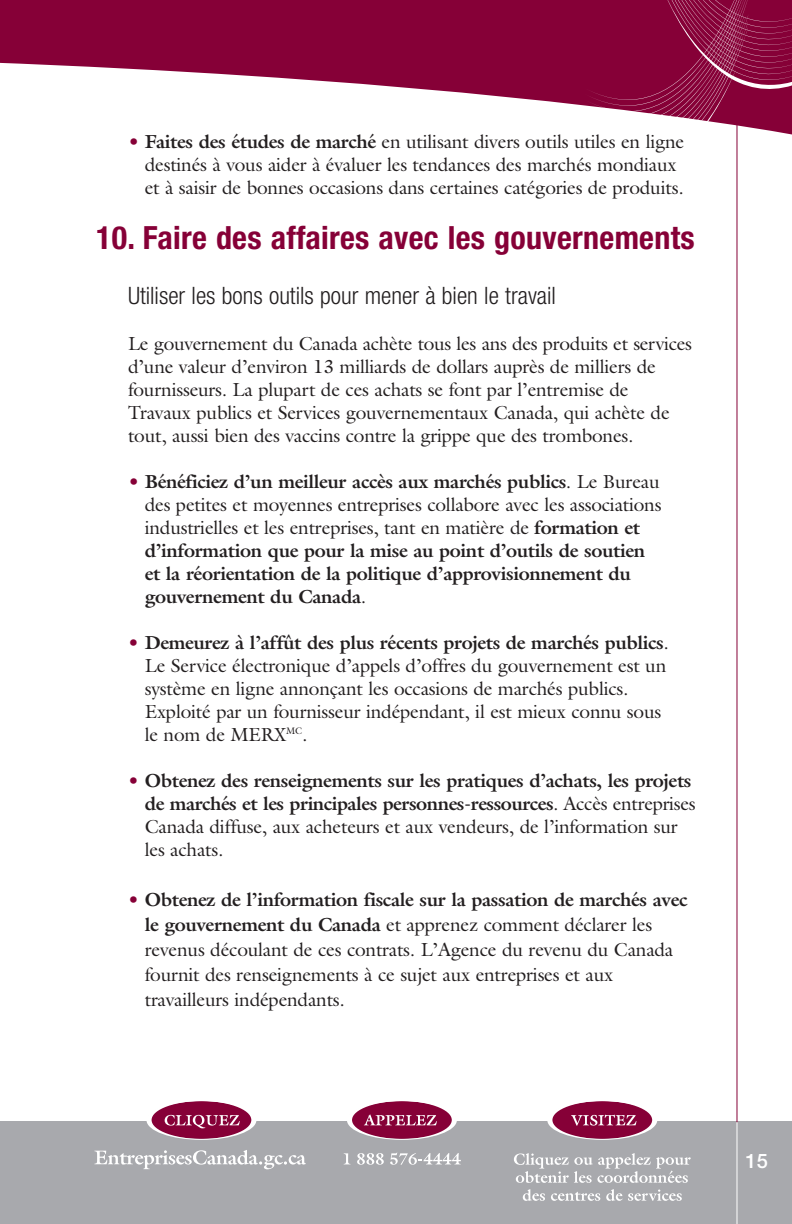
<style>
.page{position:relative;width:792px;height:1224px;background:#fff}
.page>*{position:absolute;margin:0;border:0;box-sizing:border-box;transform-origin:0 0}
.t1{font:700 condensed 32px "Helvetica Neue";letter-spacing:.01em;color:#860037}
.t2{font:300 condensed 24px "Helvetica Neue";color:#231f20}
.t3{font:500 20px "Helvetica Neue";color:#fff}
.t4{font:19px/23px "Galliard";letter-spacing:-.01em;color:#231f20}
.t5{font:700 19px/23px "Galliard";letter-spacing:-.02em;color:#231f20}
.s1{color:#860037}
.s2{font-weight:700}
.s3{font-weight:400;color:#860037}
.s4{font-weight:400}
</style>
<div class="page">
<div style="left:0;top:1122px;width:792px;height:102px;background:#a8a9ad"></div>
<svg style="left:94px;top:1150px;width:212px;height:19px"></svg>
<svg style="left:344px;top:1153px;width:6px;height:11px"></svg>
<svg style="left:357px;top:1153px;width:27px;height:12px"></svg>
<svg style="left:390px;top:1152px;width:71px;height:13px"></svg>
<svg style="left:547px;top:1101px;width:110px;height:39px"></svg>
<svg style="left:347px;top:1101px;width:110px;height:39px"></svg>
<svg style="left:146px;top:1101px;width:110px;height:39px"></svg>
<svg style="left:514px;top:1153px;width:177px;height:30px"></svg>
<svg style="left:523px;top:1189px;width:22px;height:12px"></svg>
<svg style="left:551px;top:1192px;width:49px;height:9px"></svg>
<svg style="left:606px;top:1189px;width:76px;height:12px"></svg>
<hr style="left:736px;top:96px;width:1px;height:1027px;background:#860037">
<hr style="left:736px;top:1122px;width:1px;height:102px;background:#fff">
<svg style="left:0;top:0;width:585px;height:106px;fill:#860037"></svg>
<svg style="left:585px;top:0;width:207px;height:174px"></svg>
<p class="t4" style="left:145px;top:130px;width:541px;text-indent:-17px"><span class="s1">•</span> <span class="s2">Faites des études de marché</span> en utilisant divers outils utiles en ligne destinés à vous aider à évaluer les tendances des marchés mondiaux et à saisir de bonnes occasions dans certaines catégories de produits.</p>
<h1 class="t1" style="left:96px;top:226px;width:600px">10. Faire des affaires avec les gouvernements</h1>
<p class="t2" style="left:128px;top:287px;width:429px">Utiliser les bons outils pour mener à bien le travail</p>
<p class="t4" style="left:128px;top:332px;width:566px">Le gouvernement du Canada achète tous les ans des produits et services d’une valeur d’environ 13 milliards de dollars auprès de milliers de fournisseurs. La plupart de ces achats se font par l’entremise de Travaux publics et Services gouvernementaux Canada, qui achète de tout, aussi bien des vaccins contre la grippe que des trombones.</p>
<p class="t5" style="left:145px;top:470px;width:518px;text-indent:-17px"><span class="s3">•</span> Bénéficiez d’un meilleur accès aux marchés publics<span class="s4">. Le Bureau des petites et moyennes entreprises collabore avec les associations industrielles et les entreprises, tant en matière de</span> formation et d’information que pour la mise au point d’outils de soutien et la réorientation de la politique d’approvisionnement du gouvernement du Canada<span class="s4">.</span></p>
<p class="t4" style="left:145px;top:631px;width:525px;text-indent:-17px"><span class="s1">•</span> <span class="s2">Demeurez à l’affût des plus récents projets de marchés publics</span>.<br>Le Service électronique d’appels d’offres du gouvernement est un système en ligne annonçant les occasions de marchés publics.<br>Exploité par un fournisseur indépendant, il est mieux connu sous le nom de MERX<sup>MC</sup>.</p>
<p class="t5" style="left:145px;top:769px;width:552px;text-indent:-17px"><span class="s3">•</span> Obtenez des renseignements sur les pratiques d’achats, les projets de marchés et les principales personnes-ressources<span class="s4">. Accès entreprises Canada diffuse, aux acheteurs et aux vendeurs, de l’information sur les achats.</span></p>
<p class="t4" style="left:145px;top:887px;width:544px;line-height:25px;text-indent:-17px"><span class="s1">•</span> <span class="s2">Obtenez de l’information fiscale sur la passation de marchés avec le gouvernement du Canada</span> et apprenez comment déclarer les revenus découlant de ces contrats. L’Agence du revenu du Canada fournit des renseignements à ce sujet aux entreprises et aux travailleurs indépendants.</p>
<p class="t3" style="left:746px;top:1154px;width:24px">15</p>
</div>
